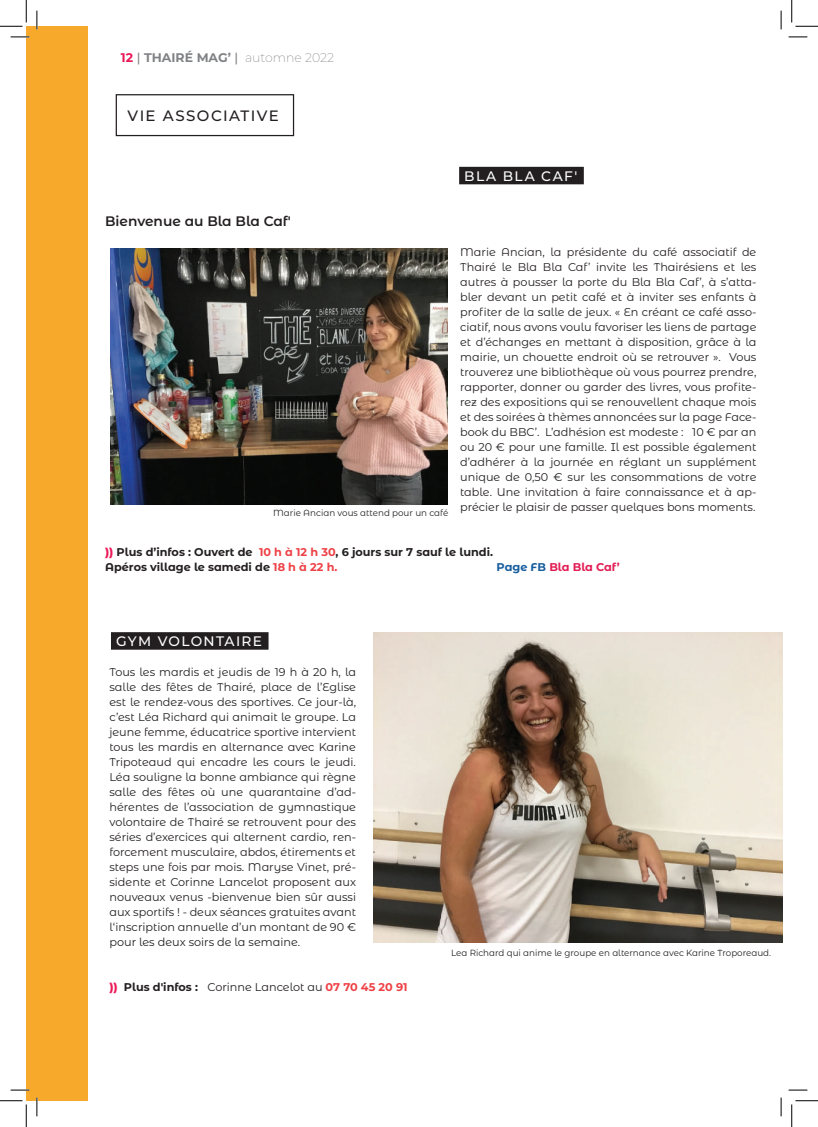
<style>
.page{position:relative;width:818px;height:1127px;background:#fff}
.page>*{position:absolute;margin:0;border:0;box-sizing:border-box;transform-origin:0 0}
.t1{font:500 15px "Montserrat";letter-spacing:.095em;color:#231f20}
.t2{font:500 13.75px "Montserrat";letter-spacing:.1em;color:#fff}
.t3{font:600 13.75px "Montserrat Alternates";color:#231f20}
.t4{font:200 12.5px "Montserrat";color:#808285}
.t5{font:11.25px/15px "Montserrat Alternates";color:#231f20;text-align:justify}
.t6{font:700 11.25px/15px "Montserrat Alternates";color:#231f20}
.t7{font:700 11.25px "Montserrat Alternates";color:#e31c54}
.t8{font:8.88px "Montserrat Alternates";color:#231f20}
.s1{font-weight:700;color:#eb1856}
.s2{font-weight:500}
.s3{font-weight:700}
.s4{font-weight:800;color:#eb1856}
.s5{color:#ee4146}
.s6{color:#175d9e}
.s7{font-weight:700;color:#ee4146}
</style>
<div class="page">
<div style="left:116px;top:94px;width:178px;height:42px;border:1px solid #231f20"></div>
<div style="left:26px;top:26px;width:62px;height:1074px;background:#f7a92b"></div>
<div style="left:459px;top:167px;width:125px;height:17px;background:#231f20"></div>
<img style="left:110px;top:249px;width:338px;height:255px">
<div style="left:111px;top:632px;width:158px;height:17px;background:#231f20"></div>
<img style="left:373px;top:632px;width:409px;height:309px">
<svg style="left:11px;top:36px;width:18px;height:2px"></svg>
<svg style="left:788px;top:36px;width:19px;height:2px"></svg>
<svg style="left:11px;top:1089px;width:18px;height:1px"></svg>
<svg style="left:788px;top:1089px;width:19px;height:1px"></svg>
<svg style="left:36px;top:11px;width:2px;height:18px"></svg>
<svg style="left:36px;top:1097px;width:2px;height:18px"></svg>
<svg style="left:780px;top:11px;width:2px;height:18px"></svg>
<svg style="left:780px;top:1097px;width:2px;height:18px"></svg>
<svg style="left:0;top:0;width:27px;height:27px"></svg>
<svg style="left:0;top:1100px;width:27px;height:26px"></svg>
<svg style="left:791px;top:0;width:27px;height:27px"></svg>
<svg style="left:791px;top:1100px;width:27px;height:26px"></svg>
<p class="t4" style="left:121px;top:50px;width:215px"><span class="s1">12</span> <span class="s2">|</span> <span class="s3">THAIRÉ MAG’</span> <span class="s2">|</span> automne 2022</p>
<h1 class="t1" style="left:128px;top:105px;width:153px">VIE ASSOCIATIVE</h1>
<p class="t3" style="left:105px;top:211px;width:187px">Bienvenue au Bla Bla Caf'</p>
<p class="t2" style="left:464px;top:166px;width:115px">BLA BLA CAF'</p>
<p class="t5" style="left:460px;top:244px;width:298px">Marie Ancian, la présidente du café associatif de Thairé le Bla Bla Caf’ invite les Thairésiens et les autres à pousser la porte du Bla Bla Caf’, à s’atta&shy;bler devant un petit café et à inviter ses enfants à profiter de la salle de jeux. « En créant ce café asso&shy;ciatif, nous avons voulu favoriser les liens de partage et d’échanges en mettant à disposition, grâce à la mairie, un chouette endroit où se retrouver ». Vous trouverez une bibliothèque où vous pourrez prendre, rapporter, donner ou garder des livres, vous profite&shy;rez des expositions qui se renouvellent chaque mois et des soirées à thèmes annoncées sur la page Face&shy;book du BBC’. L’adhésion est modeste : 10 € par an ou 20 € pour une famille. Il est possible également d’adhérer à la journée en réglant un supplément unique de 0,50 € sur les consommations de votre table. Une invitation à faire connaissance et à ap&shy;précier le plaisir de passer quelques bons moments.</p>
<p class="t6" style="left:105px;top:543px;width:389px"><span class="s4">))</span> Plus d’infos : Ouvert de <span class="s5">10 h à 12 h 30</span>, 6 jours sur 7 sauf le lundi.<br>Apéros village le samedi de <span class="s5">18 h à 22 h.</span></p>
<p class="t8" style="left:273px;top:507px;width:177px">Marie Ancian vous attend pour un café</p>
<p class="t7" style="left:497px;top:558px;width:125px"><span class="s6">Page FB</span> Bla Bla Caf’</p>
<p class="t2" style="left:116px;top:631px;width:148px">GYM VOLONTAIRE</p>
<p class="t5" style="left:109px;top:664px;width:248px">Tous les mardis et jeudis de 19 h à 20 h, la salle des fêtes de Thairé, place de l’Eglise est le rendez-vous des sportives. Ce jour-là, c’est Léa Richard qui animait le groupe. La jeune femme, éducatrice sportive intervient tous les mardis en alternance avec Karine Tripoteaud qui encadre les cours le jeudi.<br>Léa souligne la bonne ambiance qui règne salle des fêtes où une quarantaine d’ad&shy;hérentes de l’association de gymnastique volontaire de Thairé se retrouvent pour des séries d’exercices qui alternent cardio, ren&shy;forcement musculaire, abdos, étirements et steps une fois par mois. Maryse Vinet, pré&shy;sidente et Corinne Lancelot proposent aux nouveaux venus -bienvenue bien sûr aussi aux sportifs ! - deux séances gratuites avant l‘inscription annuelle d’un montant de 90 € pour les deux soirs de la semaine.</p>
<p class="t5" style="left:109px;top:978px;width:300px"><span class="s4">))</span> <span class="s3">Plus d'infos :</span> Corinne Lancelot au <span class="s7">07 70 45 20 91</span></p>
<p class="t8" style="left:451px;top:946px;width:321px">Lea Richard qui anime le groupe en alternance avec Karine Troporeaud.</p>
</div>
